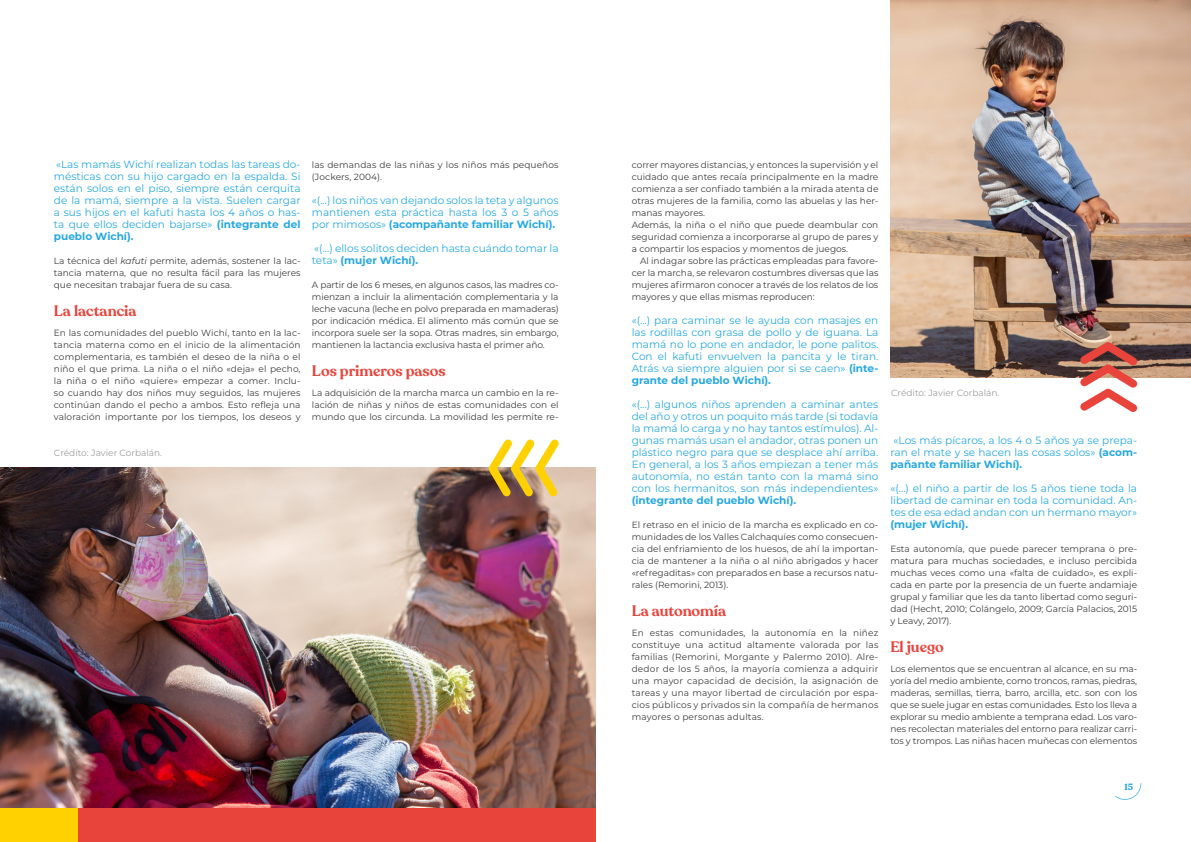
<style>
.page{position:relative;width:1191px;height:842px;background:#fff}
.page>*{position:absolute;margin:0;border:0;box-sizing:border-box;transform-origin:0 0}
.t1{font:600 15px "Recoleta";color:#e9443b}
.t2{font:10.5px/12px "Montserrat";color:#27a8e0;text-align:justify}
.t3{font:700 10.5px "Montserrat";color:#27a8e0}
.t4{font:9px/12px "Montserrat";color:#3c3c3b;text-align:justify}
.t5{font:9px "Montserrat";color:#9d9d9c}
.t6{font:700 9px "Recoleta";color:#27a8e0}
.s1{font-weight:700}
.s2{font-style:italic}
</style>
<div class="page">
<svg style="left:1115px;top:783px;width:26px;height:17px"></svg>
<img style="left:0;top:468px;width:595px;height:341px">
<svg style="left:488px;top:440px;width:71px;height:56px"></svg>
<div style="left:0;top:809px;width:595px;height:33px;background:#e9443b"></div>
<div style="left:0;top:809px;width:78px;height:33px;background:#ffd100"></div>
<img style="left:890px;top:0;width:301px;height:377px">
<svg style="left:1080px;top:342px;width:57px;height:70px"></svg>
<p class="t2" style="left:54px;top:158px;width:248px">«Las mamás Wichí realizan todas las tareas do&shy;mésticas con su hijo cargado en la espalda. Si están solos en el piso, siempre están cerquita de la mamá, siempre a la vista. Suelen cargar a sus hijos en el kafuti hasta los 4 años o has&shy;ta que ellos deciden bajarse» <span class="s1">(integrante del pueblo Wichí).</span></p>
<p class="t4" style="left:54px;top:254px;width:248px">La técnica del <span class="s2">kafuti</span> permite, además, sostener la lac&shy;tancia materna, que no resulta fácil para las mujeres que necesitan trabajar fuera de su casa.</p>
<h1 class="t1" style="left:54px;top:301px;width:84px">La lactancia</h1>
<p class="t4" style="left:54px;top:326px;width:248px">En las comunidades del pueblo Wichí, tanto en la lac&shy;tancia materna como en el inicio de la alimentación complementaria, es también el deseo de la niña o el niño el que prima. La niña o el niño «deja» el pecho, la niña o el niño «quiere» empezar a comer. Inclu&shy;so cuando hay dos niños muy seguidos, las mujeres continúan dando el pecho a ambos. Esto refleja una valoración importante por los tiempos, los deseos y</p>
<p class="t5" style="left:54px;top:447px;width:110px">Crédito: Javier Corbalán.</p>
<p class="t4" style="left:312px;top:158px;width:248px">las demandas de las niñas y los niños más pequeños (Jockers, 2004).</p>
<p class="t2" style="left:312px;top:194px;width:248px">«(...) los niños van dejando solos la teta y algunos mantienen esta práctica hasta los 3 o 5 años por mimosos» <span class="s1">(acompañante familiar Wichí).</span></p>
<p class="t2" style="left:312px;top:242px;width:248px">«(...) ellos solitos deciden hasta cuándo tomar la teta» <span class="s1">(mujer Wichí).</span></p>
<p class="t4" style="left:312px;top:278px;width:248px">A partir de los 6 meses, en algunos casos, las madres co&shy;mienzan a incluir la alimentación complementaria y la leche vacuna (leche en polvo preparada en mamaderas) por indicación médica. El alimento más común que se incorpora suele ser la sopa. Otras madres, sin embargo, mantienen la lactancia exclusiva hasta el primer año.</p>
<h1 class="t1" style="left:312px;top:361px;width:135px">Los primeros pasos</h1>
<p class="t4" style="left:312px;top:386px;width:248px">La adquisición de la marcha marca un cambio en la re&shy;lación de niñas y niños de estas comunidades con el mundo que los circunda. La movilidad les permite re-</p>
<p class="t4" style="left:631px;top:158px;width:248px;text-align:left">correr mayores distancias, y entonces la supervisión y el cuidado que antes recaía principalmente en la madre comienza a ser confiado también a la mirada atenta de otras mujeres de la familia, como las abuelas y las her&shy;manas mayores.<br>Además, la niña o el niño que puede deambular con seguridad comienza a incorporarse al grupo de pares y a compartir los espacios y momentos de juegos.</p>
<p class="t4" style="left:631px;top:254px;width:248px;text-indent:9px">Al indagar sobre las prácticas empleadas para favore&shy;cer la marcha, se relevaron costumbres diversas que las mujeres afirmaron conocer a través de los relatos de los mayores y que ellas mismas reproducen:</p>
<p class="t2" style="left:631px;top:314px;width:248px">«(...) para caminar se le ayuda con masajes en las rodillas con grasa de pollo y de iguana. La mamá no lo pone en andador, le pone palitos.<br>Con el kafuti envuelven la pancita y le tiran.<br>Atrás va siempre alguien por si se caen» <span class="s1">(inte&shy;grante del pueblo Wichí).</span></p>
<p class="t2" style="left:631px;top:398px;width:248px">«(…) algunos niños aprenden a caminar antes del año y otros un poquito más tarde (si todavía la mamá lo carga y no hay tantos estímulos). Al&shy;gunas mamás usan el andador, otras ponen un plástico negro para que se desplace ahí arriba.<br>En general, a los 3 años empiezan a tener más autonomía, no están tanto con la mamá sino con los hermanitos, son más independientes»</p>
<p class="t3" style="left:631px;top:493px;width:166px">(integrante del pueblo Wichí).</p>
<p class="t4" style="left:631px;top:518px;width:248px">El retraso en el inicio de la marcha es explicado en co&shy;munidades de los Valles Calchaquíes como consecuen&shy;cia del enfriamiento de los huesos, de ahí la importan&shy;cia de mantener a la niña o al niño abrigados y hacer «refregaditas» con preparados en base a recursos natu&shy;rales (Remorini, 2013).</p>
<h1 class="t1" style="left:631px;top:601px;width:96px">La autonomía</h1>
<p class="t4" style="left:631px;top:626px;width:248px">En estas comunidades, la autonomía en la niñez constituye una actitud altamente valorada por las familias (Remorini, Morgante y Palermo 2010). Alre&shy;dedor de los 5 años, la mayoría comienza a adquirir una mayor capacidad de decisión, la asignación de tareas y una mayor libertad de circulación por espa&shy;cios públicos y privados sin la compañía de hermanos mayores o personas adultas.</p>
<p class="t5" style="left:891px;top:387px;width:110px">Crédito: Javier Corbalán.</p>
<p class="t2" style="left:890px;top:434px;width:248px;text-indent:3px">«Los más pícaros, a los 4 o 5 años ya se prepa&shy;ran el mate y se hacen las cosas solos» <span class="s1">(acom&shy;pañante familiar Wichí).</span></p>
<p class="t2" style="left:890px;top:482px;width:248px">«(...) el niño a partir de los 5 años tiene toda la libertad de caminar en toda la comunidad. An&shy;tes de esa edad andan con un hermano mayor»</p>
<p class="t3" style="left:890px;top:517px;width:79px">(mujer Wichí).</p>
<p class="t4" style="left:890px;top:542px;width:248px">Esta autonomía, que puede parecer temprana o pre&shy;matura para muchas sociedades, e incluso percibida muchas veces como una «falta de cuidado», es expli&shy;cada en parte por la presencia de un fuerte andamiaje grupal y familiar que les da tanto libertad como seguri&shy;dad (Hecht, 2010; Colángelo, 2009; García Palacios, 2015 y Leavy, 2017).</p>
<h1 class="t1" style="left:890px;top:637px;width:55px">El juego</h1>
<p class="t4" style="left:890px;top:662px;width:248px">Los elementos que se encuentran al alcance, en su ma&shy;yoría del medio ambiente, como troncos, ramas, piedras, maderas, semillas, tierra, barro, arcilla, etc. son con los que se suele jugar en estas comunidades. Esto los lleva a explorar su medio ambiente a temprana edad. Los varo&shy;nes recolectan materiales del entorno para realizar carri&shy;tos y trompos. Las niñas hacen muñecas con elementos</p>
<p class="t6" style="left:1124px;top:781px;width:10px">15</p>
</div>
